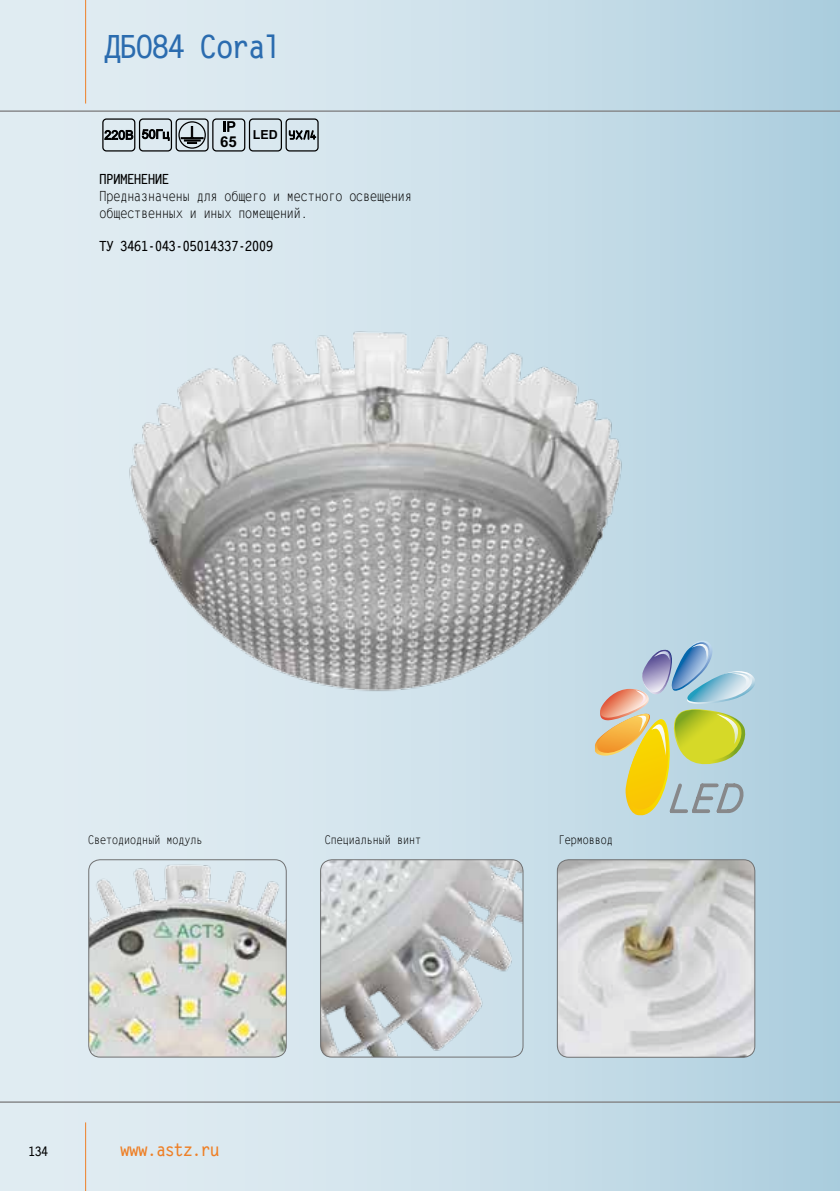
<style>
.page{position:relative;width:840px;height:1191px;background:#fff}
.page>*{position:absolute;margin:0;border:0;box-sizing:border-box;transform-origin:0 0}
.t1{font:700 32px "Letter Gothic";color:#2b6caf}
.t2{font:700 17.8px "Letter Gothic";color:#ee8027}
.t3{font:700 15px "Arial";color:#000}
.t4{font:14px/16.8px "Letter Gothic";letter-spacing:-.005em;color:#000}
.t5{font:700 14px "Letter Gothic";letter-spacing:-.005em;color:#000}
.t6{font:700 13px "Letter Gothic";color:#000}
.t7{font:700 12.4px "Arial";color:#000}
.t8{font:12px "Letter Gothic";color:#000}
</style>
<div class="page">
<div style="left:0;top:0;width:839px;height:1191px;background:linear-gradient(to right,#e8f0f4,#b1d0e0)"></div>
<hr style="left:85px;top:0;width:1px;height:104px;background:#ee8027">
<hr style="left:85px;top:1122px;width:1px;height:69px;background:#ee8027">
<hr style="left:0;top:1101px;width:839px;height:1px;background:#87888a">
<hr style="left:0;top:111px;width:839px;height:1px;background:#87888a">
<img style="left:0;top:258px;width:807px;height:528px">
<div style="left:285px;top:118px;width:33px;height:33px;border:1px solid #000;border-radius:4px"></div>
<svg style="left:288px;top:127px;width:28px;height:16px"></svg>
<svg style="left:102px;top:118px;width:144px;height:34px;background:#a5afb4"></svg>
<div style="left:249px;top:118px;width:33px;height:33px;border:1px solid #000;border-radius:4px"></div>
<div style="left:175px;top:118px;width:33px;height:33px;border:1px solid #000;border-radius:4px"></div>
<img style="left:320px;top:859px;width:202px;height:198px">
<div style="left:320px;top:859px;width:203px;height:198px;border:1px solid #707172;border-radius:11px"></div>
<img style="left:89px;top:859px;width:197px;height:198px">
<div style="left:88px;top:859px;width:198px;height:198px;border:1px solid #707172;border-radius:11px"></div>
<img style="left:557px;top:859px;width:197px;height:198px">
<div style="left:556px;top:859px;width:199px;height:198px;border:1px solid #707172;border-radius:11px"></div>
<svg style="left:594px;top:640px;width:160px;height:176px;background:#c0caa9"></svg>
<h1 class="t1" style="left:104px;top:26px;width:177px">ДБО84 Coral</h1>
<p class="t3" style="left:220px;top:132px;width:18px">65</p>
<p class="t7" style="left:253px;top:127px;width:26px">LED</p>
<p class="t5" style="left:100px;top:170px;width:15px">Применение</p>
<p class="t4" style="left:100px;top:188px;width:313px">Предназначены для общего и местного освещения общественных и иных помещений.</p>
<p class="t5" style="left:100px;top:238px;width:175px">ТУ 3461-043-05014337-2009</p>
<p class="t8" style="left:88px;top:832px;width:115px">Светодиодный модуль</p>
<p class="t8" style="left:325px;top:832px;width:97px">Специальный винт</p>
<p class="t8" style="left:558px;top:832px;width:55px">Гермоввод</p>
<p class="t6" style="left:29px;top:1142px;width:21px">134</p>
<p class="t2" style="left:120px;top:1138px;width:100px">www.astz.ru</p>
</div>
